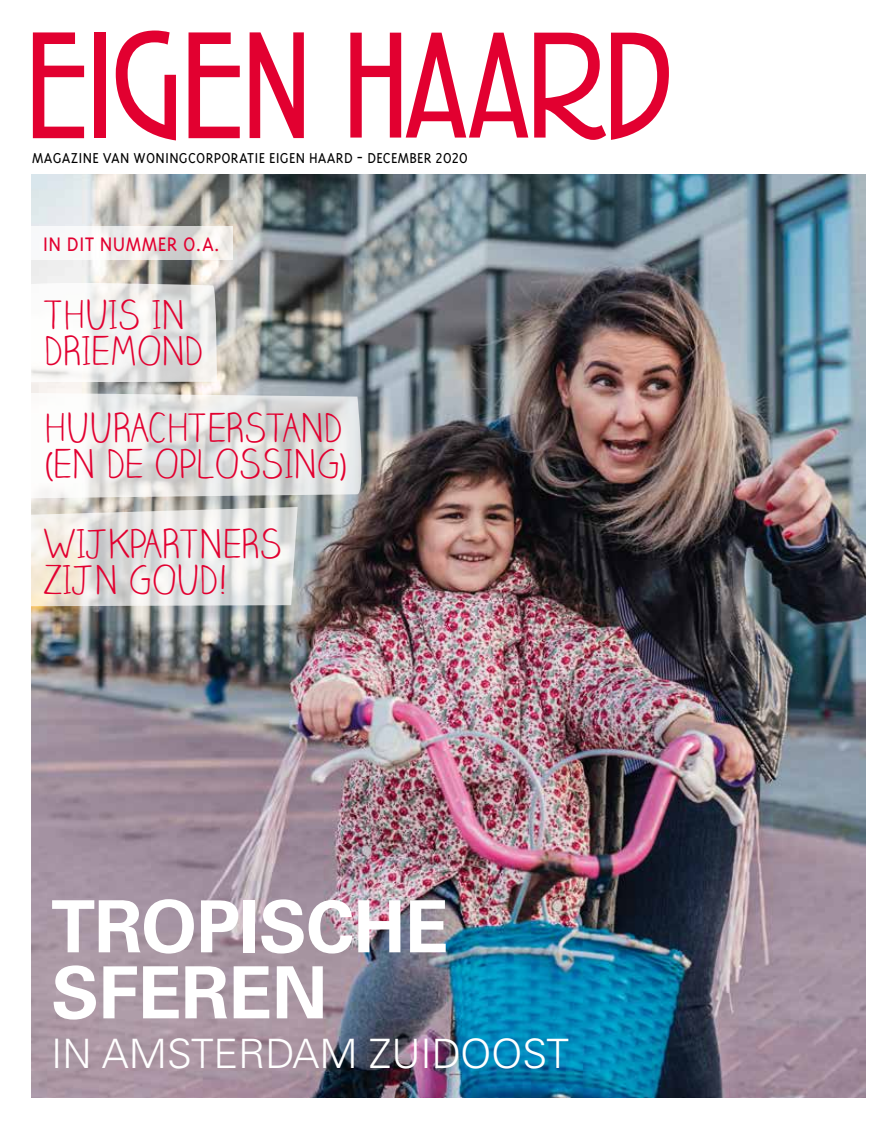
<style>
.page{position:relative;width:893px;height:1127px;background:#fff}
.page>*{position:absolute;margin:0;border:0;box-sizing:border-box;transform-origin:0 0}
.t1{font:700 72px/66px "Univers LT Std";letter-spacing:-.01em;color:#fff}
.t2{font:300 40.5px/36px "Claire Hand";letter-spacing:.005em;color:#e20030}
.t3{font:300 40.5px "Univers LT Std";color:#fff}
.t4{font:300 22.5px "Triplex";letter-spacing:.015em;color:#e20030}
.t5{font:300 16.5px "Triplex";letter-spacing:.015em;color:#000}
</style>
<div class="page">
<div style="left:94px;top:32px;width:12px;height:106px;background:#e20030"></div>
<svg style="left:250px;top:32px;width:54px;height:106px"></svg>
<svg style="left:350px;top:33px;width:178px;height:105px"></svg>
<svg style="left:534px;top:33px;width:135px;height:107px"></svg>
<svg style="left:116px;top:31px;width:60px;height:109px"></svg>
<svg style="left:33px;top:32px;width:51px;height:106px"></svg>
<svg style="left:189px;top:32px;width:51px;height:106px"></svg>
<img style="left:32px;top:174px;width:833px;height:923px">
<svg style="left:31px;top:281px;width:186px;height:101px"></svg>
<svg style="left:31px;top:507px;width:267px;height:99px"></svg>
<svg style="left:32px;top:393px;width:331px;height:105px"></svg>
<svg style="left:32px;top:226px;width:200px;height:34px"></svg>
<p class="t5" style="left:32px;top:148px;width:438px">MAGAZINE VAN WONINGCORPORATIE EIGEN HAARD - DECEMBER 2020</p>
<p class="t4" style="left:43px;top:231px;width:179px">IN DIT NUMMER O.A.</p>
<p class="t2" style="left:45px;top:298px;width:160px">THUIS IN<br>DRIEMOND</p>
<p class="t2" style="left:45px;top:410px;width:304px">HUURACHTERSTAND (EN DE OPLOSSING)</p>
<p class="t2" style="left:45px;top:526px;width:239px">WIJKPARTNERS<br>ZIJN GOUD!</p>
<h1 class="t1" style="left:51px;top:894px;width:399px">TROPISCHE<br>SFEREN</h1>
<p class="t3" style="left:51px;top:1029px;width:519px">IN AMSTERDAM ZUIDOOST</p>
</div>
